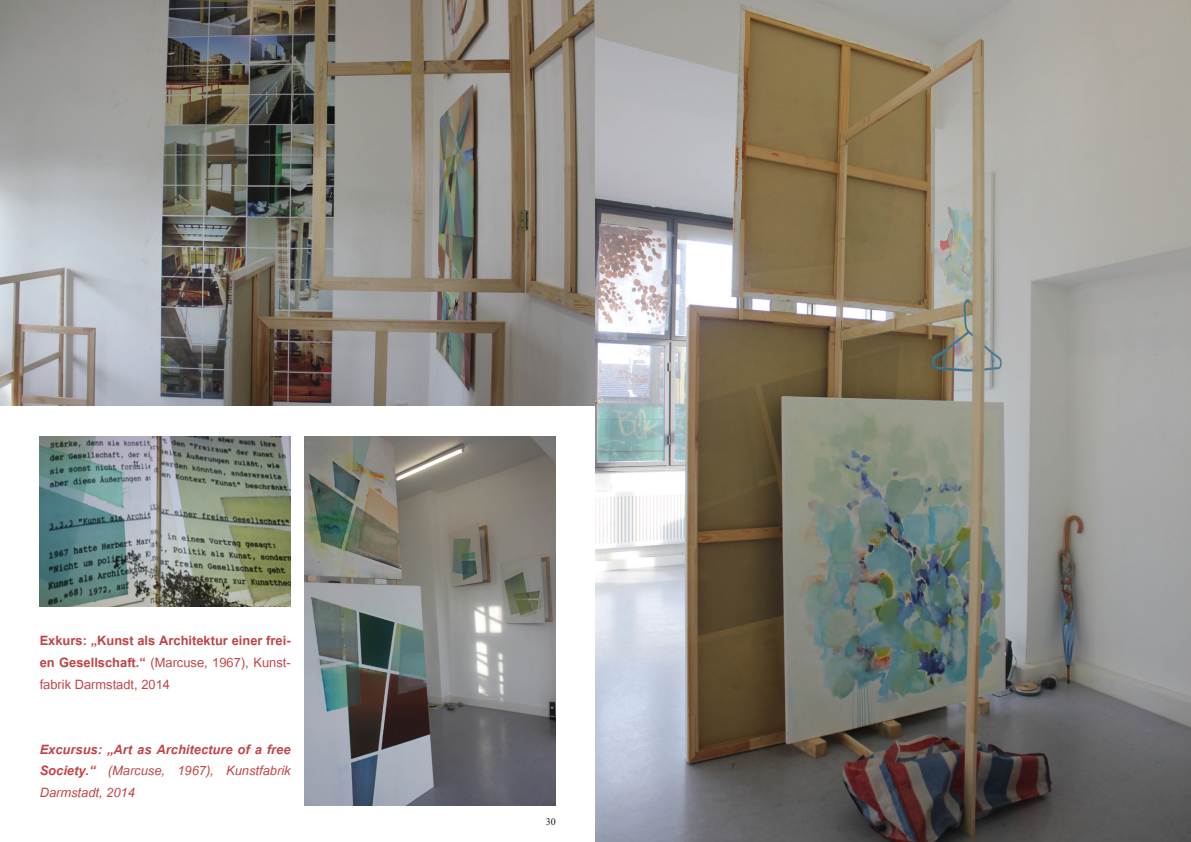
<style>
.page{position:relative;width:1191px;height:842px;background:#fff}
.page>*{position:absolute;margin:0;border:0;box-sizing:border-box;transform-origin:0 0}
.t1{font:700 18px/21.6px "Utsaah";color:#c14546;text-align:justify}
.t2{font:italic 700 18px/21.6px "Utsaah";color:#c14546;text-align:justify}
.t3{font:10px "Times New Roman";color:#1d1d1b}
.s1{font-weight:400}
</style>
<div class="page">
<img style="left:305px;top:437px;width:251px;height:369px">
<img style="left:0;top:0;width:595px;height:405px">
<img style="left:40px;top:437px;width:251px;height:169px">
<img style="left:595px;top:0;width:596px;height:842px">
<p class="t1" style="left:40px;top:631px;width:252px">Exkurs: „Kunst als Architektur einer frei&shy;en Gesellschaft.“ <span class="s1">(Marcuse, 1967), Kunst&shy;fabrik Darmstadt, 2014</span></p>
<p class="t2" style="left:40px;top:739px;width:252px">Excursus: „Art as Architecture of a free Society.“ <span class="s1">(Marcuse, 1967), Kunstfabrik Darmstadt, 2014</span></p>
<p class="t3" style="left:546px;top:815px;width:11px">30</p>
</div>
